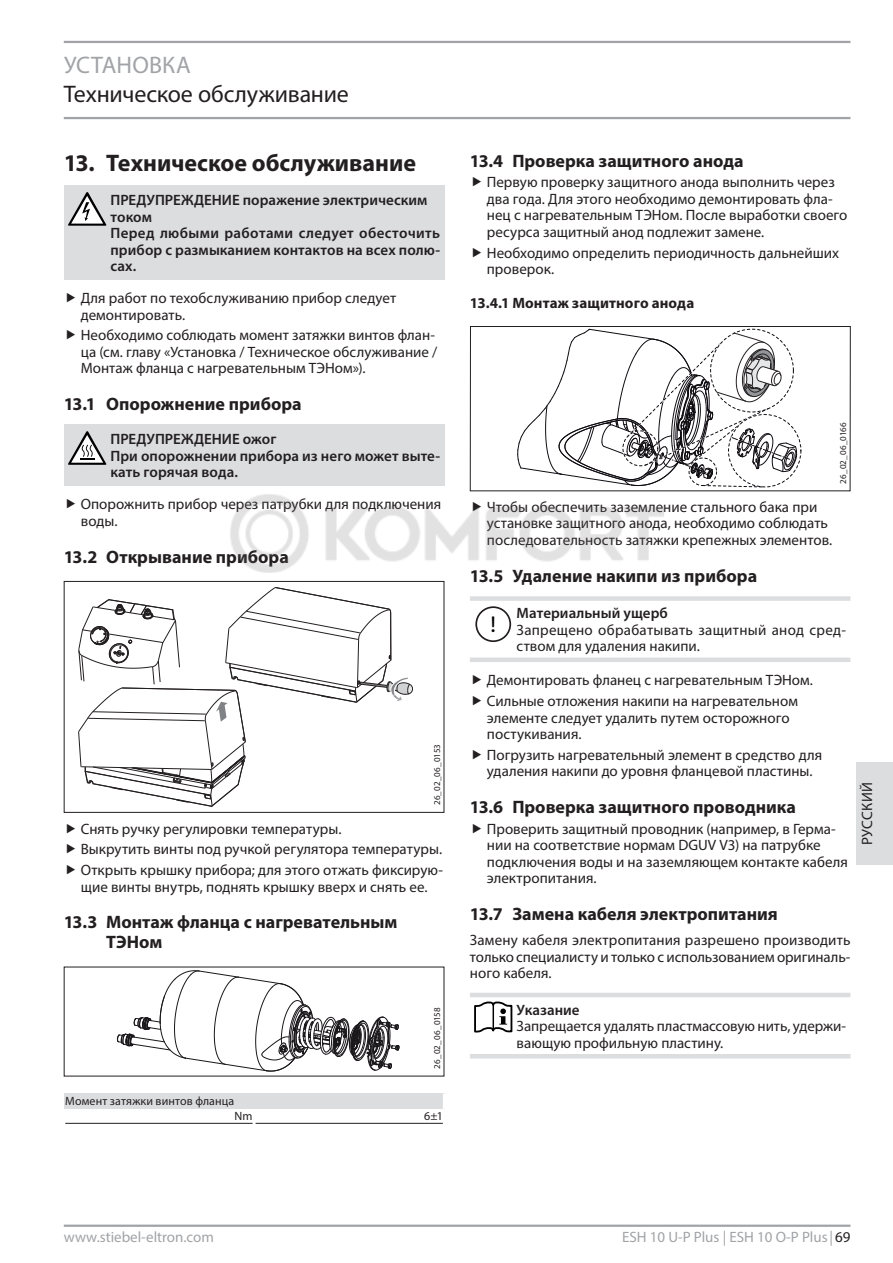
<style>
.page{position:relative;width:893px;height:1263px;background:#fff}
.page>*{position:absolute;margin:0;border:0;box-sizing:border-box;transform-origin:0 0}
.t1{font:700 24px "Myriad Pro";color:#231f20}
.t2{font:24px "Myriad Pro";letter-spacing:-.005em;color:#231f20}
.t3{font:24px "Myriad Pro";color:#a1a3a6}
.t4{font:23.25px "STE Info Text";color:#000}
.t5{font:700 18px/19.8px "Myriad Pro";color:#231f20}
.t6{font:15px/16.5px "Myriad Pro";color:#231f20}
.t7{font:600 15px/16.5px "Myriad Pro";letter-spacing:.005em;color:#231f20}
.t8{font:15px "Myriad Pro";color:#a1a3a6}
.t9{font:700 15px "Myriad Pro";letter-spacing:.005em;color:#231f20}
.t10{font:15px "Myriad Pro";letter-spacing:.02em;color:#231f20}
.t11{font:12px "Myriad Pro";letter-spacing:.01em;color:#231f20}
.t12{font:9px "Myriad Pro";letter-spacing:-.01em;color:#231f20}
.s1{color:#231f20}
</style>
<div class="page">
<hr style="left:64px;top:41px;width:786px;height:2px;background:#a1a3a6">
<hr style="left:64px;top:117px;width:786px;height:2px;background:#a1a3a6">
<hr style="left:64px;top:1224px;width:786px;height:3px;background:#a1a3a6">
<div style="left:857px;top:762px;width:36px;height:102px;background:#dcdddf"></div>
<div style="left:64px;top:186px;width:380px;height:94px;background:#dcdddf"></div>
<svg style="left:68px;top:192px;width:38px;height:34px"></svg>
<div style="left:64px;top:425px;width:380px;height:61px;background:#dcdddf"></div>
<svg style="left:68px;top:431px;width:38px;height:34px"></svg>
<svg style="left:78px;top:587px;width:335px;height:220px"></svg>
<div style="left:64px;top:581px;width:380px;height:232px;border:1px solid #231f20"></div>
<svg style="left:117px;top:970px;width:283px;height:101px"></svg>
<div style="left:64px;top:1093px;width:380px;height:16px;background:#dcdddf"></div>
<hr style="left:443px;top:1093px;width:3px;height:16px;background:#fff">
<hr style="left:65px;top:1123px;width:188px;height:1px;background:#231f20">
<hr style="left:256px;top:1123px;width:187px;height:1px;background:#231f20">
<svg style="left:469px;top:326px;width:382px;height:166px"></svg>
<div style="left:470px;top:596px;width:380px;height:5px;background:#dcdddf"></div>
<div style="left:470px;top:657px;width:380px;height:5px;background:#dcdddf"></div>
<div style="left:475px;top:606px;width:36px;height:36px;border:2px solid #231f20;border-radius:50%"></div>
<hr style="left:470px;top:993px;width:380px;height:4px;background:#dcdddf">
<hr style="left:470px;top:1054px;width:380px;height:4px;background:#dcdddf">
<svg style="left:474px;top:1001px;width:38px;height:31px"></svg>
<img style="left:223px;top:485px;width:447px;height:98px">
<svg style="left:473px;top:502px;width:8px;height:9px"></svg>
<h1 class="t3" style="left:64px;top:50px;width:15px">Установ</h1>
<h1 class="t3" style="left:162px;top:50px;width:27px">ка</h1>
<h1 class="t2" style="left:64px;top:79px;width:287px">Техническое обслуживание</h1>
<h1 class="t1" style="left:64px;top:147px;width:354px">13. Техническое обслуживание</h1>
<p class="t7" style="left:111px;top:192px;width:331px">ПРЕДУПРЕЖДЕНИЕ поражение электрическим током<br>Перед любыми работами следует обесточить прибор с размыканием контактов на всех полю&shy;сах.</p>
<p class="t6" style="left:81px;top:290px;width:317px">Для работ по техобслуживанию прибор следует демонтировать.</p>
<p class="t6" style="left:81px;top:327px;width:358px">Необходимо соблюдать момент затяжки винтов флан&shy;ца (см. главу «Установка / Техническое обслуживание /<br>Монтаж фланца с нагревательным ТЭНом»).</p>
<p class="t5" style="left:64px;top:394px;width:239px">13.1 Опорожнение прибора</p>
<p class="t7" style="left:111px;top:431px;width:331px">ПРЕДУПРЕЖДЕНИЕ ожог<br>При опорожнении прибора из него может выте&shy;кать горячая вода.</p>
<p class="t6" style="left:81px;top:496px;width:362px">Опорожнить прибор через патрубки для подключения воды.</p>
<p class="t5" style="left:64px;top:546px;width:227px">13.2 Открывание прибора</p>
<p class="t12" style="left:432px;top:805px;width:62px;rotate:-90deg">26_02_06_0153</p>
<p class="t6" style="left:81px;top:818px;width:364px;line-height:20.7px">Снять ручку регулировки температуры.<br>Выкрутить винты под ручкой регулятора температуры.<br>Открыть крышку прибора; для этого отжать фиксирую-</p>
<p class="t6" style="left:81px;top:878px;width:348px">щие винты внутрь, поднять крышку вверх и снять ее.</p>
<p class="t5" style="left:106px;top:912px;width:293px;text-indent:-43px">13.3 Монтаж фланца с нагревательным<br>ТЭНом</p>
<p class="t11" style="left:65px;top:1093px;width:171px">Момент затяжки винтов фланца</p>
<p class="t12" style="left:432px;top:1068px;width:63px;rotate:-90deg">26_02_06_0158</p>
<p class="t11" style="left:235px;top:1108px;width:20px">Nm</p>
<p class="t11" style="left:424px;top:1108px;width:20px">6±1</p>
<p class="t5" style="left:470px;top:150px;width:275px">13.4 Проверка защитного анода</p>
<p class="t6" style="left:487px;top:174px;width:362px">Первую проверку защитного анода выполнить через два года. Для этого необходимо демонтировать фла&shy;нец с нагревательным ТЭНом. После выработки своего ресурса защитный анод подлежит замене.</p>
<p class="t6" style="left:487px;top:244px;width:354px">Необходимо определить периодичность дальнейших проверок.</p>
<p class="t9" style="left:470px;top:293px;width:226px">13.4.1 Монтаж защитного анода</p>
<p class="t12" style="left:838px;top:484px;width:63px;rotate:-90deg">26_02_06_0166</p>
<p class="t6" style="left:487px;top:498px;width:347px">Чтобы обеспечить заземление стального бака при установке защитного анода, необходимо соблюдать последовательность затяжки крепежных элементов.</p>
<p class="t5" style="left:470px;top:565px;width:289px">13.5 Удаление накипи из прибора</p>
<h2 class="t4" style="left:490px;top:611px;width:8px">!</h2>
<p class="t7" style="left:517px;top:605px;width:153px">Материальный ущерб</p>
<p class="t6" style="left:517px;top:621px;width:331px">Запрещено обрабатывать защитный анод сред&shy;ством для удаления накипи.</p>
<p class="t6" style="left:487px;top:670px;width:328px;line-height:20.7px">Демонтировать фланец с нагревательным ТЭНом.<br>Сильные отложения накипи на нагревательном</p>
<p class="t6" style="left:487px;top:709px;width:304px">элементе следует удалить путем осторожного постукивания.</p>
<p class="t6" style="left:487px;top:746px;width:337px">Погрузить нагревательный элемент в средство для удаления накипи до уровня фланцевой пластины.</p>
<p class="t5" style="left:470px;top:797px;width:328px">13.6 Проверка защитного проводника</p>
<p class="t6" style="left:487px;top:820px;width:362px">Проверить защитный проводник (например, в Герма&shy;нии на соответствие нормам DGUV V3) на патрубке подключения воды и на заземляющем контакте кабеля электропитания.</p>
<p class="t5" style="left:470px;top:904px;width:309px">13.7 Замена кабеля электропитания</p>
<p class="t6" style="left:470px;top:932px;width:382px;text-align:justify">Замену кабеля электропитания разрешено производить только специалисту и только с использованием оригиналь&shy;ного кабеля.</p>
<p class="t7" style="left:517px;top:1001px;width:65px">Указание</p>
<p class="t6" style="left:517px;top:1018px;width:331px">Запрещается удалять пластмассовую нить, удержи&shy;вающую профильную пластину.</p>
<p class="t10" style="left:858px;top:845px;width:64px;rotate:-90deg">РУССКИЙ</p>
<p class="t8" style="left:64px;top:1227px;width:152px">www.stiebel-eltron.com</p>
<p class="t8" style="left:622px;top:1227px;width:230px">ESH 10 U-P Plus | ESH 10 O-P Plus|<span class="s1">69</span></p>
</div>
